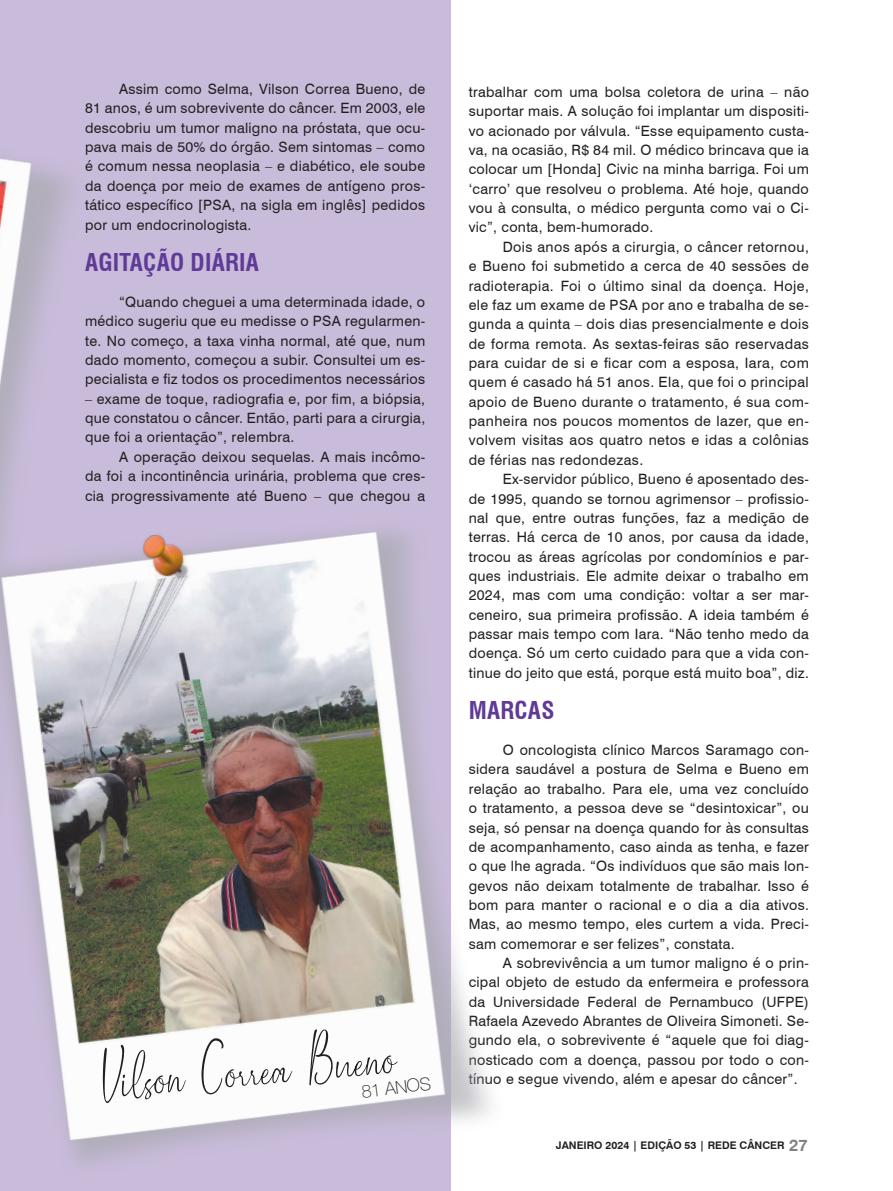
<style>
.page{position:relative;width:893px;height:1191px;background:#fff}
.page>*{position:absolute;margin:0;border:0;box-sizing:border-box;transform-origin:0 0}
.t1{font:700 condensed 24px "Swiss 721 BT";letter-spacing:.01em;color:#603a97}
.t2{font:100 17.85px "Helvetica Neue LT Pro";color:#231f20}
.t3{font:14.25px/19.4px "Swiss 721 BT";letter-spacing:.02em;color:#231f20;text-align:justify}
.t4{font:700 10.5px "Swiss 721 BT";color:#231f20}
.s1{font-size:16.5px;color:#808285}
</style>
<div class="page">
<div style="left:0;top:0;width:451px;height:1191px;background:#c9bcdb"></div>
<img style="left:0;top:158px;width:69px;height:326px">
<img style="left:0;top:484px;width:491px;height:679px">
<svg style="left:103px;top:1029px;width:295px;height:74px;background:#e7e6e6"></svg>
<p class="t3" style="left:85px;top:79px;width:342px;text-indent:34px">Assim como Selma, Vilson Correa Bueno, de 81 anos, é um sobrevivente do câncer. Em 2003, ele descobriu um tumor maligno na próstata, que ocu&shy;pava mais de 50% do órgão. Sem sintomas – como é comum nessa neoplasia – e diabético, ele soube da doença por meio de exames de antígeno pros&shy;tático específico [PSA, na sigla em inglês] pedidos por um endocrinologista.</p>
<h1 class="t1" style="left:85px;top:248px;width:174px">AGITAÇÃO DIÁRIA</h1>
<p class="t3" style="left:85px;top:292px;width:342px;text-indent:34px">“Quando cheguei a uma determinada idade, o médico sugeriu que eu medisse o PSA regularmen&shy;te. No começo, a taxa vinha normal, até que, num dado momento, começou a subir. Consultei um es&shy;pecialista e fiz todos os procedimentos necessários</p>
<p class="t3" style="left:85px;top:389px;width:342px">– exame de toque, radiografia e, por fim, a biópsia, que constatou o câncer. Então, parti para a cirurgia, que foi a orientação”, relembra.</p>
<p class="t3" style="left:85px;top:447px;width:342px;text-indent:34px">A operação deixou sequelas. A mais incômo&shy;da foi a incontinência urinária, problema que cres&shy;cia progressivamente até Bueno – que chegou a</p>
<p class="t2" style="left:360px;top:1081px;width:71px;rotate:-7deg">81 ANOS</p>
<p class="t3" style="left:469px;top:82px;width:342px">trabalhar com uma bolsa coletora de urina – não suportar mais. A solução foi implantar um dispositi&shy;vo acionado por válvula. “Esse equipamento custa&shy;va, na ocasião, R$ 84 mil. O médico brincava que ia colocar um [Honda] Civic na minha barriga. Foi um ‘carro’ que resolveu o problema. Até hoje, quando vou à consulta, o médico pergunta como vai o Ci&shy;vic”, conta, bem-humorado.</p>
<p class="t3" style="left:469px;top:237px;width:342px;text-indent:34px">Dois anos após a cirurgia, o câncer retornou, e Bueno foi submetido a cerca de 40 sessões de radioterapia. Foi o último sinal da doença. Hoje, ele faz um exame de PSA por ano e trabalha de se&shy;gunda a quinta – dois dias presencialmente e dois de forma remota. As sextas-feiras são reservadas para cuidar de si e ficar com a esposa, Iara, com quem é casado há 51 anos. Ela, que foi o principal apoio de Bueno durante o tratamento, é sua com&shy;panheira nos poucos momentos de lazer, que en&shy;volvem visitas aos quatro netos e idas a colônias de férias nas redondezas.</p>
<p class="t3" style="left:469px;top:469px;width:342px;text-indent:34px">Ex-servidor público, Bueno é aposentado des&shy;de 1995, quando se tornou agrimensor – profissio&shy;nal que, entre outras funções, faz a medição de terras. Há cerca de 10 anos, por causa da idade, trocou as áreas agrícolas por condomínios e par&shy;ques industriais. Ele admite deixar o trabalho em 2024, mas com uma condição: voltar a ser mar&shy;ceneiro, sua primeira profissão. A ideia também é passar mais tempo com Iara. “Não tenho medo da doença. Só um certo cuidado para que a vida con&shy;tinue do jeito que está, porque está muito boa”, diz.</p>
<h1 class="t1" style="left:469px;top:696px;width:87px">MARCAS</h1>
<p class="t3" style="left:469px;top:740px;width:342px;text-indent:34px">O oncologista clínico Marcos Saramago con&shy;sidera saudável a postura de Selma e Bueno em relação ao trabalho. Para ele, uma vez concluído o tratamento, a pessoa deve se “desintoxicar”, ou seja, só pensar na doença quando for às consultas de acompanhamento, caso ainda as tenha, e fazer o que lhe agrada. “Os indivíduos que são mais lon&shy;gevos não deixam totalmente de trabalhar. Isso é bom para manter o racional e o dia a dia ativos.<br>Mas, ao mesmo tempo, eles curtem a vida. Preci&shy;sam comemorar e ser felizes”, constata.</p>
<p class="t3" style="left:469px;top:953px;width:342px;text-indent:34px">A sobrevivência a um tumor maligno é o prin&shy;cipal objeto de estudo da enfermeira e professora da Universidade Federal de Pernambuco (UFPE)<br>Rafaela Azevedo Abrantes de Oliveira Simoneti. Se&shy;gundo ela, o sobrevivente é “aquele que foi diag&shy;nosticado com a doença, passou por todo o con&shy;tínuo e segue vivendo, além e apesar do câncer”.</p>
<p class="t4" style="left:556px;top:1138px;width:253px">JANEIRO 2024 | EDIÇÃO 53 | REDE CÂNCER <span class="s1">27</span></p>
</div>
